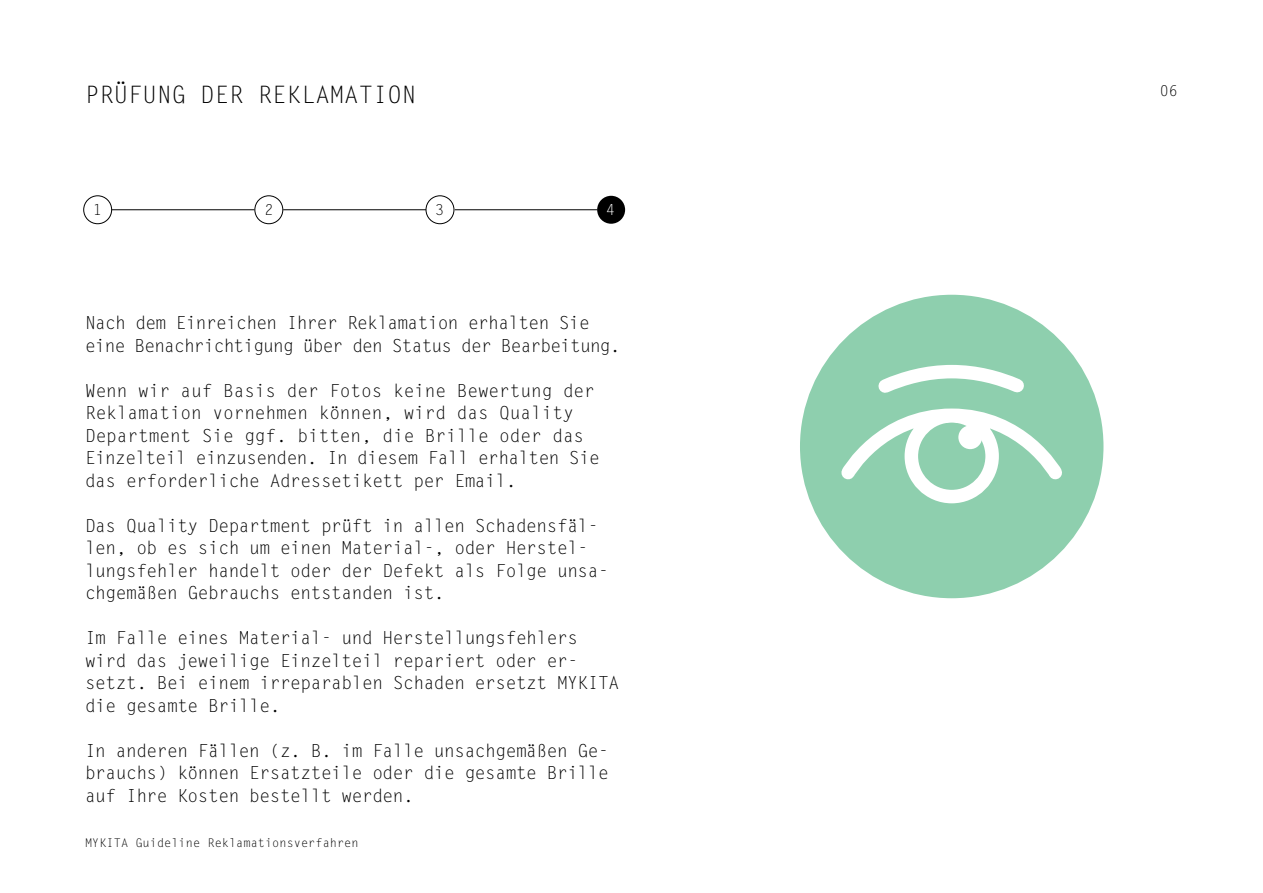
<style>
.page{position:relative;width:1263px;height:893px;background:#fff}
.page>*{position:absolute;margin:0;border:0;box-sizing:border-box;transform-origin:0 0}
.t1{font:24px "Letter Gothic Std";color:#000}
.t2{font:18px/22.5px "Letter Gothic Std";letter-spacing:-.03em;color:#000}
.t3{font:18px/22.5px "Letter Gothic Std";letter-spacing:-.01em;color:#000}
.t4{font:18px/22.5px "Letter Gothic Std";letter-spacing:-.05em;color:#000}
.t5{font:15px "Letter Gothic Std";color:#000}
.t6{font:15px "Letter Gothic Std";color:#fff}
.t7{font:12px "Letter Gothic Std";color:#000}
</style>
<div class="page">
<div style="left:83px;top:195px;width:29px;height:29px;border:1px solid #000;border-radius:50%"></div>
<div style="left:254px;top:195px;width:29px;height:29px;border:1px solid #000;border-radius:50%"></div>
<div style="left:426px;top:195px;width:28px;height:29px;border:1px solid #000;border-radius:50%"></div>
<div style="left:597px;top:196px;width:28px;height:28px;background:#000;border-radius:50%"></div>
<div style="left:800px;top:295px;width:303px;height:303px;background:#8ecfae;border-radius:50%"></div>
<hr style="left:112px;top:209px;width:142px;height:1px;background:#000">
<hr style="left:283px;top:209px;width:143px;height:1px;background:#000">
<hr style="left:455px;top:209px;width:142px;height:1px;background:#000">
<svg style="left:841px;top:365px;width:221px;height:139px"></svg>
<h1 class="t1" style="left:85px;top:81px;width:333px">PRÜFUNG DER REKLAMATION</h1>
<p class="t5" style="left:93px;top:201px;width:10px">1</p>
<p class="t5" style="left:264px;top:201px;width:10px">2</p>
<p class="t5" style="left:435px;top:201px;width:10px">3</p>
<p class="t6" style="left:606px;top:201px;width:10px">4</p>
<p class="t4" style="left:85px;top:312px;width:537px">Nach dem Einreichen Ihrer Reklamation erhalten Sie eine Benachrichtigung über den Status der Bearbeitung.</p>
<p class="t3" style="left:85px;top:380px;width:516px">Wenn wir auf Basis der Fotos keine Bewertung der Reklamation vornehmen können, wird das Quality Department Sie ggf. bitten, die Brille oder das Einzelteil einzusenden. In diesem Fall erhalten Sie das erforderliche Adressetikett per Email.</p>
<p class="t2" style="left:85px;top:515px;width:525px">Das Quality Department prüft in allen Schadensfäl&shy;len, ob es sich um einen Material-, oder Herstel&shy;lungsfehler handelt oder der Defekt als Folge unsa&shy;chgemäßen Gebrauchs entstanden ist.</p>
<p class="t2" style="left:85px;top:627px;width:536px">Im Falle eines Material- und Herstellungsfehlers wird das jeweilige Einzelteil repariert oder er&shy;setzt. Bei einem irreparablen Schaden ersetzt MYKITA die gesamte Brille.</p>
<p class="t2" style="left:85px;top:740px;width:525px;text-align:justify">In anderen Fällen (z. B. im Falle unsachgemäßen Ge&shy;brauchs) können Ersatzteile oder die gesamte Brille auf Ihre Kosten bestellt werden.</p>
<p class="t7" style="left:85px;top:836px;width:275px">MYKITA Guideline Reklamationsverfahren</p>
<p class="t5" style="left:1160px;top:82px;width:19px">06</p>
</div>
